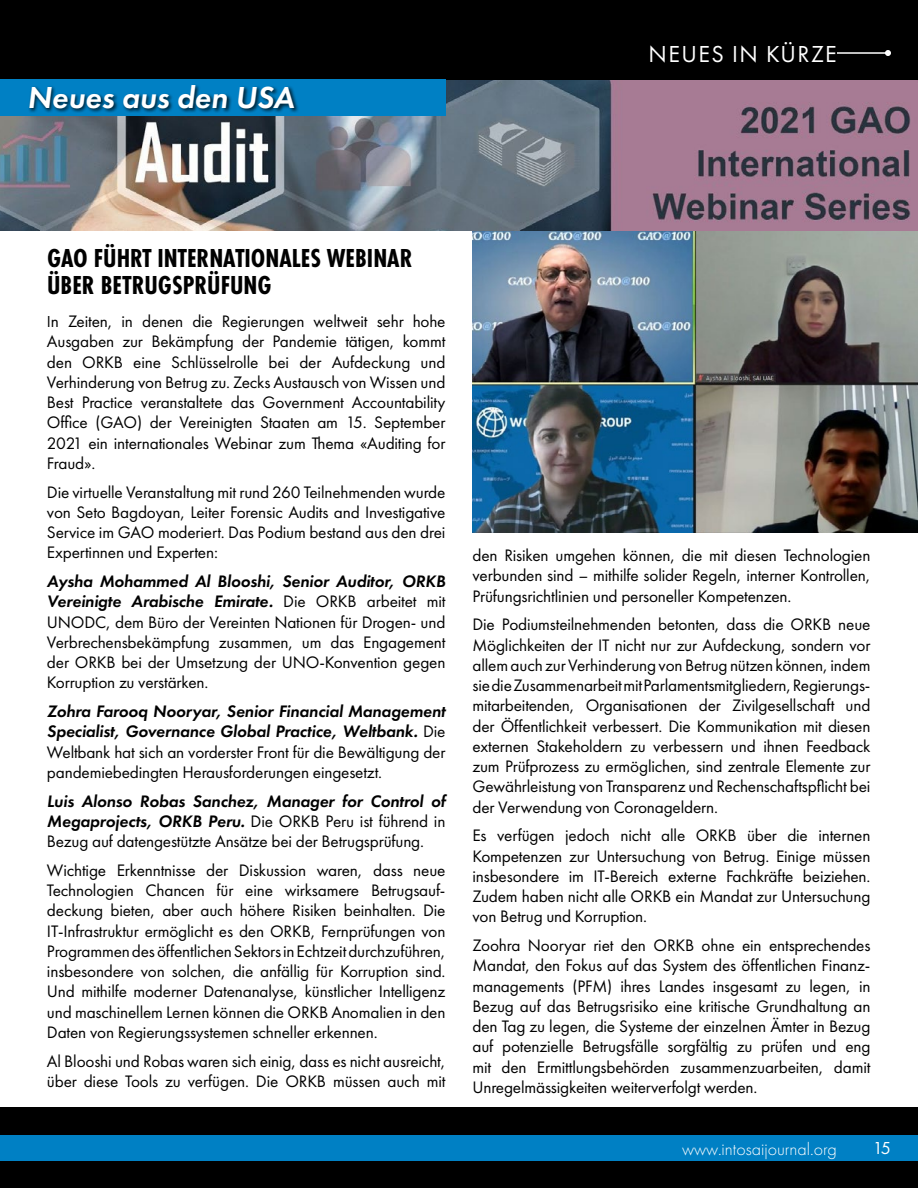
<style>
.page{position:relative;width:918px;height:1188px;background:#fff}
.page>*{position:absolute;margin:0;border:0;box-sizing:border-box;transform-origin:0 0}
.News_from{font:italic 600 31.5px "Futura PT";color:#fff}
.Suheader_schwarz_lin{font:700 27px/27px "Futura PT Cond";color:#000}
.Header_Kern_rechts_1{font:24px "Futura PT";letter-spacing:.06em;color:#fff}
.t1{font:300 18px "Futura PT";color:#fff}
.t2{font:18px "Futura PT";color:#fff}
.FT_Fließtext_MITTEL{font:17.25px/20.2px "Futura PT";letter-spacing:-.01em;color:#000;text-align:justify}
.s1{font-size:16.5px}
.s2{font-weight:600;font-style:italic}
</style>
<div class="page">
<div style="left:0;top:1107px;width:918px;height:81px;background:#000"></div>
<div style="left:0;top:1136px;width:918px;height:25px;background:#0080c4"></div>
<div style="left:0;top:0;width:918px;height:81px;background:#000"></div>
<hr style="left:837px;top:52px;width:51px;height:2px;background:#fff">
<svg style="left:885px;top:50px;width:6px;height:6px"></svg>
<img style="left:473px;top:230px;width:445px;height:302px">
<img style="left:0;top:80px;width:918px;height:150px">
<div style="left:0;top:80px;width:446px;height:36px;background:#0080c4"></div>
<div style="left:28px;top:84px;width:272px;height:29px;background:#000;opacity:.75"></div>
<p class="News_from" style="left:27px;top:77px;width:269px">Neues aus den USA</p>
<p class="Header_Kern_rechts_1" style="left:649px;top:40px;width:190px">NEUES IN KÜRZE</p>
<p class="Suheader_schwarz_lin" style="left:47px;top:245px;width:367px">GAO FÜHRT INTERNATIONALES WEBINAR<br>ÜBER BETRUGSPRÜFUNG</p>
<p class="FT_Fließtext_MITTEL" style="left:47px;top:311px;width:400px"><span class="s1">I</span>n Zeiten, in denen die Regierungen weltweit sehr hohe Ausgaben zur Bekämpfung der Pandemie tätigen, kommt den ORKB eine Schlüsselrolle bei der Aufdeckung und Verhinderung von Betrug zu. Zecks Austausch von Wissen und Best Practice veranstaltete das Government Accountability Office (GAO) der Vereinigten Staaten am 15. September 2021 ein internationales Webinar zum Thema «Auditing for Fraud».</p>
<p class="FT_Fließtext_MITTEL" style="left:47px;top:482px;width:400px">Die virtuelle Veranstaltung mit rund 260 Teilnehmenden wurde von Seto Bagdoyan, Leiter Forensic Audits and Investigative Service im GAO moderiert. Das Podium bestand aus den drei Expertinnen und Experten:</p>
<p class="FT_Fließtext_MITTEL" style="left:47px;top:571px;width:400px"><span class="s2">Aysha Mohammed Al Blooshi, Senior Auditor, ORKB Vereinigte Arabische Emirate.</span> Die ORKB arbeitet mit UNODC, dem Büro der Vereinten Nationen für Drogen- und Verbrechensbekämpfung zusammen, um das Engagement der ORKB bei der Umsetzung der UNO-Konvention gegen Korruption zu verstärken.</p>
<p class="FT_Fließtext_MITTEL" style="left:47px;top:701px;width:400px"><span class="s2">Zohra Farooq Nooryar, Senior Financial Management Specialist, Governance Global Practice, Weltbank.</span> Die Weltbank hat sich an vorderster Front für die Bewältigung der pandemiebedingten Herausforderungen eingesetzt.</p>
<p class="FT_Fließtext_MITTEL" style="left:47px;top:791px;width:400px"><span class="s2">Luis Alonso Robas Sanchez, Manager for Control of Megaprojects, ORKB Peru.</span> Die ORKB Peru ist führend in Bezug auf datengestützte Ansätze bei der Betrugsprüfung.</p>
<p class="FT_Fließtext_MITTEL" style="left:47px;top:860px;width:400px">Wichtige Erkenntnisse der Diskussion waren, dass neue Technologien Chancen für eine wirksamere Betrugsauf&shy;deckung bieten, aber auch höhere Risiken beinhalten. Die IT-Infrastruktur ermöglicht es den ORKB, Fernprüfungen von Programmen des öffentlichen Sektors in Echtzeit durchzuführen, insbesondere von solchen, die anfällig für Korruption sind.<br>Und mithilfe moderner Datenanalyse, künstlicher Intelligenz und maschinellem Lernen können die ORKB Anomalien in den Daten von Regierungssystemen schneller erkennen.</p>
<p class="FT_Fließtext_MITTEL" style="left:47px;top:1051px;width:400px">Al Blooshi und Robas waren sich einig, dass es nicht ausreicht, über diese Tools zu verfügen. Die ORKB müssen auch mit</p>
<p class="FT_Fließtext_MITTEL" style="left:472px;top:545px;width:400px">den Risiken umgehen können, die mit diesen Technologien verbunden sind – mithilfe solider Regeln, interner Kontrollen, Prüfungsrichtlinien und personeller Kompetenzen.</p>
<p class="FT_Fließtext_MITTEL" style="left:472px;top:614px;width:400px">Die Podiumsteilnehmenden betonten, dass die ORKB neue Möglichkeiten der IT nicht nur zur Aufdeckung, sondern vor allem auch zur Verhinderung von Betrug nützen können, indem sie die Zusammenarbeit mit Parlamentsmitgliedern, Regierungs&shy;mitarbeitenden, Organisationen der Zivilgesellschaft und der Öffentlichkeit verbessert. Die Kommunikation mit diesen externen Stakeholdern zu verbessern und ihnen Feedback zum Prüfprozess zu ermöglichen, sind zentrale Elemente zur Gewährleistung von Transparenz und Rechenschaftspflicht bei der Verwendung von Coronageldern.</p>
<p class="FT_Fließtext_MITTEL" style="left:472px;top:825px;width:400px">Es verfügen jedoch nicht alle ORKB über die internen Kompetenzen zur Untersuchung von Betrug. Einige müssen insbesondere im IT-Bereich externe Fachkräfte beiziehen.<br>Zudem haben nicht alle ORKB ein Mandat zur Untersuchung von Betrug und Korruption.</p>
<p class="FT_Fließtext_MITTEL" style="left:472px;top:935px;width:400px">Zoohra Nooryar riet den ORKB ohne ein entsprechendes Mandat, den Fokus auf das System des öffentlichen Finanz&shy;managements (PFM) ihres Landes insgesamt zu legen, in Bezug auf das Betrugsrisiko eine kritische Grundhaltung an den Tag zu legen, die Systeme der einzelnen Ämter in Bezug auf potenzielle Betrugsfälle sorgfältig zu prüfen und eng mit den Ermittlungsbehörden zusammenzuarbeiten, damit Unregelmässigkeiten weiterverfolgt werden.</p>
<p class="t1" style="left:682px;top:1139px;width:156px">www.intosaijournal.org</p>
<p class="t2" style="left:873px;top:1137px;width:20px">15</p>
</div>
